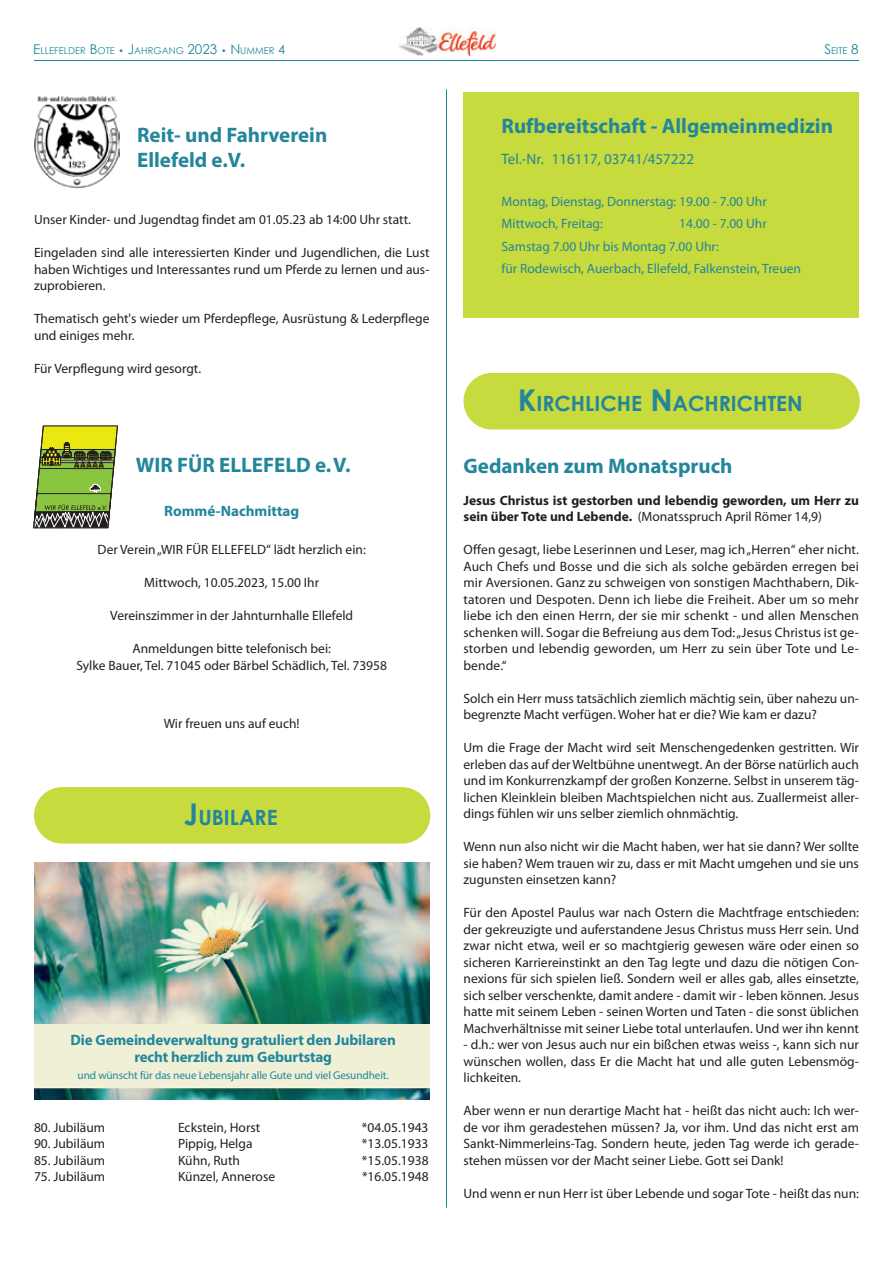
<style>
.page{position:relative;width:893px;height:1263px;background:#fff}
.page>*{position:absolute;margin:0;border:0;box-sizing:border-box;transform-origin:0 0}
.t1{font:700 21px/25.2px "Myriad Pro";color:#23869b}
.t2{font:700 21px "Century Gothic";color:#23869b}
.t3{font:700 15px/16.5px "Myriad Pro";letter-spacing:-.01em;color:#23869b;text-align:center}
.t4{font:15px "Myriad Pro";color:#23869b}
.t5{font:13.5px/16.5px "Myriad Pro";color:#231f20;text-align:justify}
.t6{font:13.5px/22.5px "Myriad Pro";color:#23869b}
.t7{font:700 13.5px/16.5px "Myriad Pro";color:#231f20}
.t8{font:11.25px "Myriad Pro";letter-spacing:-.01em;color:#23869b}
.t9{font:9.45px "Century Gothic";color:#23869b}
.s1{font-size:13.5px}
.s2{font-size:9px}
.s3{font-size:12.75px}
.s4{font-size:30px}
.s5{font-weight:400}
</style>
<div class="page">
<img style="left:399px;top:28px;width:97px;height:28px">
<hr style="left:34px;top:60px;width:825px;height:1px;background:#23869b">
<hr style="left:446px;top:89px;width:1px;height:1119px;background:#23869b">
<div style="left:34px;top:787px;width:396px;height:57px;background:#c7da3e;border-radius:28px"></div>
<img style="left:34px;top:862px;width:395px;height:237px">
<div style="left:34px;top:1025px;width:395px;height:62px;background:#f0f0d7"></div>
<svg style="left:33px;top:425px;width:85px;height:104px;background:#94a84d"></svg>
<div style="left:463px;top:373px;width:397px;height:56px;background:#c7da3e;border-radius:28px"></div>
<div style="left:463px;top:92px;width:396px;height:226px;background:#c7da3e"></div>
<img style="left:34px;top:96px;width:85px;height:93px">
<p class="t9" style="left:33px;top:44px;width:254px"><span class="s1">E</span>LLEFELDER <span class="s1">B</span>OTE <span class="s2">•</span> <span class="s1">J</span>AHRGANG <span class="s1">2023</span> <span class="s2">•</span> <span class="s1">N</span> UMMER <span class="s3">4</span></p>
<p class="t9" style="left:824px;top:44px;width:36px"><span class="s1">S</span>EITE <span class="s1">8</span></p>
<h1 class="t1" style="left:137px;top:122px;width:192px">Reit- und Fahrverein<br>Ellefeld e.V.</h1>
<p class="t5" style="left:34px;top:211px;width:378px">Unser Kinder- und Jugendtag findet am 01.05.23 ab 14:00 Uhr statt.</p>
<p class="t5" style="left:34px;top:244px;width:397px">Eingeladen sind alle interessierten Kinder und Jugendlichen, die Lust haben Wichtiges und Interessantes rund um Pferde zu lernen und aus&shy;zuprobieren.</p>
<p class="t5" style="left:34px;top:310px;width:397px">Thematisch geht's wieder um Pferdepflege, Ausrüstung &amp; Lederpflege und einiges mehr.</p>
<p class="t5" style="left:34px;top:360px;width:169px">Für Verpflegung wird gesorgt.</p>
<h1 class="t1" style="left:136px;top:452px;width:216px">WIR FÜR ELLEFELD e.V.</h1>
<p class="t3" style="left:164px;top:502px;width:137px">Rommé-Nachmittag</p>
<p class="t5" style="left:98px;top:541px;width:270px">Der Verein „WIR FÜR ELLEFELD“ lädt herzlich ein:</p>
<p class="t5" style="left:144px;top:574px;width:176px">Mittwoch, 10.05.2023, 15.00 Ihr</p>
<p class="t5" style="left:110px;top:607px;width:244px">Vereinszimmer in der Jahnturnhalle Ellefeld</p>
<p class="t5" style="left:76px;top:640px;width:312px;text-align:center">Anmeldungen bitte telefonisch bei:<br>Sylke Bauer, Tel. 71045 oder Bärbel Schädlich, Tel. 73958</p>
<p class="t5" style="left:164px;top:715px;width:137px">Wir freuen uns auf euch!</p>
<h1 class="t2" style="left:184px;top:801px;width:95px"><span class="s4">J</span>UBILARE</h1>
<p class="t3" style="left:71px;top:1031px;width:327px">Die Gemeindeverwaltung gratuliert den Jubilaren recht herzlich zum Geburtstag</p>
<p class="t8" style="left:78px;top:1068px;width:313px">und wünscht für das neue Lebensjahr alle Gute und viel Gesundheit.</p>
<p class="t5" style="left:34px;top:1119px;width:73px">80. Jubiläum</p>
<p class="t5" style="left:178px;top:1119px;width:84px">Eckstein, Horst</p>
<p class="t5" style="left:362px;top:1119px;width:68px">*04.05.1943</p>
<p class="t5" style="left:34px;top:1135px;width:73px">90. Jubiläum</p>
<p class="t5" style="left:178px;top:1135px;width:76px">Pippig, Helga</p>
<p class="t5" style="left:362px;top:1135px;width:68px">*13.05.1933</p>
<p class="t5" style="left:34px;top:1152px;width:73px">85. Jubiläum</p>
<p class="t5" style="left:178px;top:1152px;width:63px">Kühn, Ruth</p>
<p class="t5" style="left:362px;top:1152px;width:68px">*15.05.1938</p>
<p class="t5" style="left:34px;top:1168px;width:73px">75. Jubiläum</p>
<p class="t5" style="left:178px;top:1168px;width:99px">Künzel, Annerose</p>
<p class="t5" style="left:362px;top:1168px;width:68px">*16.05.1948</p>
<h1 class="t1" style="left:502px;top:113px;width:333px">Rufbereitschaft - Allgemeinmedizin</h1>
<p class="t4" style="left:502px;top:150px;width:194px">Tel.-Nr. 116117, 03741/457222</p>
<p class="t6" style="left:502px;top:190px;width:267px">Montag, Dienstag, Donnerstag: 19.00 - 7.00 Uhr<br>Mittwoch, Freitag:</p>
<p class="t6" style="left:502px;top:212px;width:301px;text-indent:178px">14.00 - 7.00 Uhr<br>Samstag 7.00 Uhr bis Montag 7.00 Uhr:<br>für Rodewisch, Auerbach, Ellefeld, Falkenstein, Treuen</p>
<h1 class="t2" style="left:518px;top:387px;width:286px"><span class="s4">K</span>IRCHLICHE <span class="s4">N</span>ACHRICHTEN</h1>
<h1 class="t1" style="left:463px;top:452px;width:271px">Gedanken zum Monatspruch</h1>
<p class="t7" style="left:463px;top:491px;width:397px">Jesus Christus ist gestorben und lebendig geworden, um Herr zu sein über Tote und Lebende. <span class="s5">(Monatsspruch April Römer 14,9)</span></p>
<p class="t5" style="left:463px;top:541px;width:397px">Offen gesagt, liebe Leserinnen und Leser, mag ich „Herren“ eher nicht.<br>Auch Chefs und Bosse und die sich als solche gebärden erregen bei mir Aversionen. Ganz zu schweigen von sonstigen Machthabern, Dik&shy;tatoren und Despoten. Denn ich liebe die Freiheit. Aber um so mehr liebe ich den einen Herrn, der sie mir schenkt - und allen Menschen schenken will. Sogar die Befreiung aus dem Tod: „Jesus Christus ist ge&shy;storben und lebendig geworden, um Herr zu sein über Tote und Le&shy;bende.“</p>
<p class="t5" style="left:463px;top:689px;width:397px">Solch ein Herr muss tatsächlich ziemlich mächtig sein, über nahezu un&shy;begrenzte Macht verfügen. Woher hat er die? Wie kam er dazu?</p>
<p class="t5" style="left:463px;top:739px;width:397px">Um die Frage der Macht wird seit Menschengedenken gestritten. Wir erleben das auf der Weltbühne unentwegt. An der Börse natürlich auch und im Konkurrenzkampf der großen Konzerne. Selbst in unserem täg&shy;lichen Kleinklein bleiben Machtspielchen nicht aus. Zuallermeist aller&shy;dings fühlen wir uns selber ziemlich ohnmächtig.</p>
<p class="t5" style="left:463px;top:838px;width:397px">Wenn nun also nicht wir die Macht haben, wer hat sie dann? Wer sollte sie haben? Wem trauen wir zu, dass er mit Macht umgehen und sie uns zugunsten einsetzen kann?</p>
<p class="t5" style="left:463px;top:904px;width:397px">Für den Apostel Paulus war nach Ostern die Machtfrage entschieden: der gekreuzigte und auferstandene Jesus Christus muss Herr sein. Und zwar nicht etwa, weil er so machtgierig gewesen wäre oder einen so sicheren Karriereinstinkt an den Tag legte und dazu die nötigen Con&shy;nexions für sich spielen ließ. Sondern weil er alles gab, alles einsetzte, sich selber verschenkte, damit andere - damit wir - leben können. Jesus hatte mit seinem Leben - seinen Worten und Taten - die sonst üblichen Machverhältnisse mit seiner Liebe total unterlaufen. Und wer ihn kennt</p>
<p class="t5" style="left:463px;top:1036px;width:397px">- d.h.: wer von Jesus auch nur ein bißchen etwas weiss -, kann sich nur wünschen wollen, dass Er die Macht hat und alle guten Lebensmög&shy;lichkeiten.</p>
<p class="t5" style="left:463px;top:1102px;width:397px">Aber wenn er nun derartige Macht hat - heißt das nicht auch: Ich wer&shy;de vor ihm geradestehen müssen? Ja, vor ihm. Und das nicht erst am Sankt-Nimmerleins-Tag. Sondern heute, jeden Tag werde ich gerade&shy;stehen müssen vor der Macht seiner Liebe. Gott sei Dank!</p>
<p class="t5" style="left:463px;top:1184px;width:397px">Und wenn er nun Herr ist über Lebende und sogar Tote - heißt das nun:</p>
</div>
